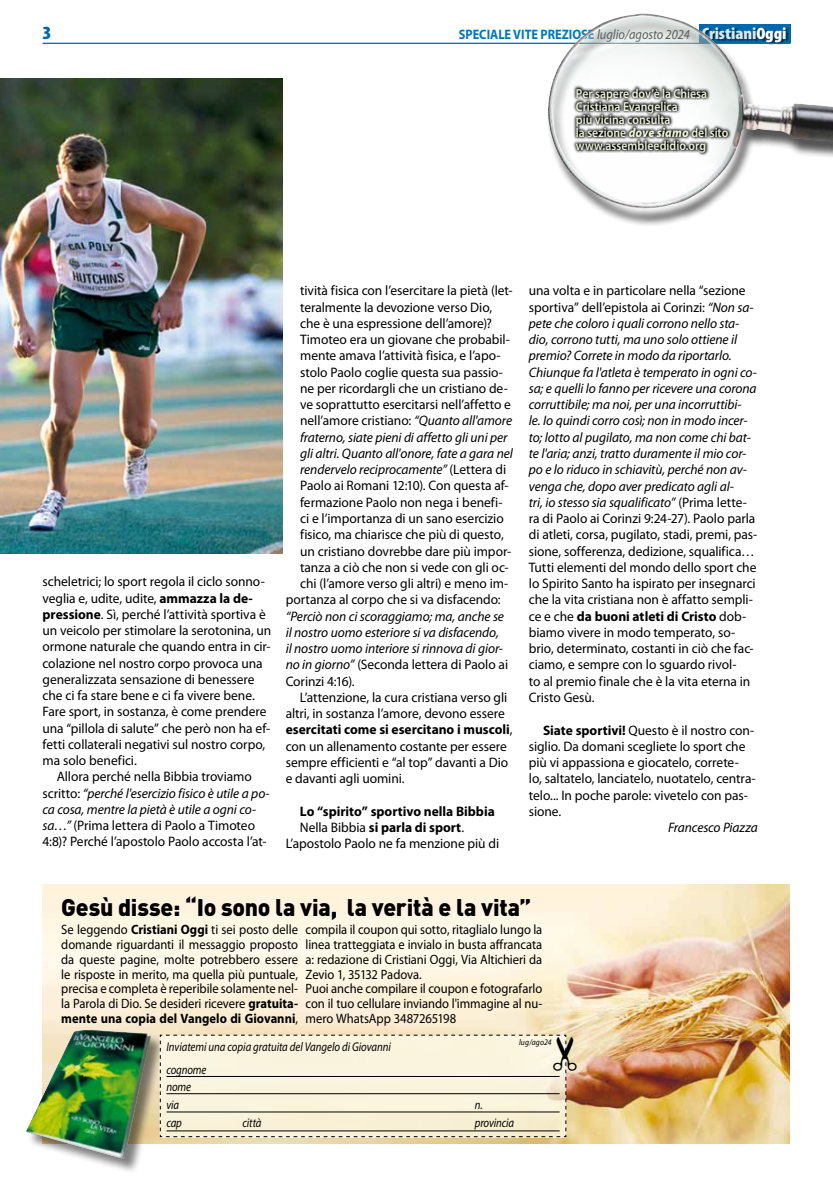
<style>
.page{position:relative;width:833px;height:1188px;background:#fff}
.page>*{position:absolute;margin:0;border:0;box-sizing:border-box;transform-origin:0 0}
.t1{font:900 23.75px "DIN";letter-spacing:-.005em;color:#000}
.t2{font:900 condensed 18.75px "Myriad Pro";color:#0068ab;scale:1.1 1}
.t3{font:13.75px/16.2px "Myriad Pro";letter-spacing:-.005em;color:#000}
.t4{font:italic 13.75px/16.2px "Myriad Pro";letter-spacing:-.01em;color:#000}
.t5{font:700 13.75px "Myriad Pro";color:#000}
.t6{font:700 13.75px "Myriad Pro";color:#0077b8;scale:.9 1}
.t7{font:13.62px "Myriad Pro";letter-spacing:-.005em;color:#000;scale:.93 1}
.t8{font:13.5px/14.9px "Myriad Pro";letter-spacing:-.005em;color:#000;text-align:justify;scale:.93 1}
.t9{font:600 13px/13px "Myriad Pro";color:#ecf2d9;scale:.9 1}
.t10{font:italic 12.62px/17.8px "Myriad Pro";letter-spacing:-.005em;color:#000;scale:.85 1}
.t11{font:italic 8.5px "Myriad Pro";letter-spacing:.02em;color:#000;scale:.9 1}
.s1{font-weight:400;font-style:italic;color:#000}
.s2{font-weight:900;font-stretch:condensed;font-size:16.62px;color:#d7e8f2}
.s3{font-weight:900;font-stretch:condensed;font-size:16.62px;color:#fff}
.s4{font-weight:900;font-style:italic}
.s5{font-weight:700}
.s6{font-style:italic}
.s7{font-style:normal}
.s8{font-weight:400}
</style>
<div class="page">
<img style="left:0;top:78px;width:282px;height:475px">
<div style="left:698px;top:25px;width:92px;height:18px;background:#0068ab"></div>
<div style="left:703px;top:28px;width:86px;height:17px;background:#000;opacity:.6"></div>
<hr style="left:43px;top:43px;width:747px;height:1px;background:#0068ab">
<div style="left:546px;top:16px;width:211px;height:210px;background:#000;opacity:.75"></div>
<img style="left:547px;top:13px;width:198px;height:196px">
<div style="left:739px;top:106px;width:94px;height:65px;background:#000;opacity:.75"></div>
<img style="left:742px;top:103px;width:91px;height:50px">
<img style="left:552px;top:16px;width:190px;height:191px">
<svg style="left:571px;top:84px;width:160px;height:71px"></svg>
<img style="left:43px;top:884px;width:747px;height:259px">
<svg style="left:26px;top:1011px;width:550px;height:160px"></svg>
<h2 class="t2" style="left:43px;top:21px;width:10px">3</h2>
<p class="t6" style="left:459px;top:25px;width:365px">SPECIALE VITE PREZIOSE <span class="s1">luglio/agosto 2024</span> <span class="s2">Cristiani</span><span class="s3">Oggi</span></p>
<p class="t9" style="left:576px;top:87px;width:171px">Per sapere dov’è la Chiesa<br>Cristiana Evangelica<br>più vicina consulta<br>la sezione <span class="s4">dove siamo</span> del sito www.assembleedidio.org</p>
<p class="t3" style="left:43px;top:573px;width:230px">scheletrici; lo sport regola il ciclo sonno&shy;veglia e, udite, udite, <span class="s5">ammazza la de&shy;pressione</span>. Sì, perché l’attività sportiva è un veicolo per stimolare la serotonina, un ormone naturale che quando entra in cir&shy;colazione nel nostro corpo provoca una generalizzata sensazione di benessere che ci fa stare bene e ci fa vivere bene.<br>Fare sport, in sostanza, è come prendere una “pillola di salute” che però non ha ef&shy;fetti collaterali negativi sul nostro corpo, ma solo benefici.</p>
<p class="t3" style="left:43px;top:768px;width:229px;text-indent:14px">Allora perché nella Bibbia troviamo scritto: <span class="s6">“perché l'esercizio fisico è utile a po&shy;ca cosa, mentre la pietà è utile a ogni co&shy;sa…”</span> (Prima lettera di Paolo a Timoteo 4:8)? Perché l’apostolo Paolo accosta l’at-</p>
<p class="t3" style="left:300px;top:282px;width:214px">tività fisica con l’esercitare la pietà (let-</p>
<p class="t3" style="left:300px;top:298px;width:194px">teralmente la devozione verso Dio,</p>
<p class="t3" style="left:300px;top:315px;width:193px">che è una espressione dell’amore)?</p>
<p class="t3" style="left:300px;top:331px;width:211px">Timoteo era un giovane che probabil-</p>
<p class="t3" style="left:300px;top:347px;width:202px">mente amava l’attività fisica, e l’apo-</p>
<p class="t3" style="left:300px;top:363px;width:204px">stolo Paolo coglie questa sua passio-</p>
<p class="t3" style="left:300px;top:380px;width:209px">ne per ricordargli che un cristiano de-</p>
<p class="t3" style="left:300px;top:396px;width:212px">ve soprattutto esercitarsi nell’affetto e</p>
<p class="t3" style="left:300px;top:412px;width:213px">nell’amore cristiano: <span class="s6">“Quanto all'amore</span></p>
<p class="t4" style="left:300px;top:428px;width:209px">fraterno, siate pieni di affetto gli uni per</p>
<p class="t4" style="left:300px;top:445px;width:214px">gli altri. Quanto all'onore, fate a gara nel</p>
<p class="t4" style="left:300px;top:461px;width:208px">rendervelo reciprocamente” <span class="s7">(Lettera di</span></p>
<p class="t3" style="left:300px;top:477px;width:210px">Paolo ai Romani 12:10). Con questa af-</p>
<p class="t3" style="left:300px;top:493px;width:204px">fermazione Paolo non nega i benefi-</p>
<p class="t3" style="left:300px;top:510px;width:205px">ci e l’importanza di un sano esercizio</p>
<p class="t3" style="left:300px;top:526px;width:205px">fisico, ma chiarisce che più di questo,</p>
<p class="t3" style="left:300px;top:542px;width:212px">un cristiano dovrebbe dare più impor-</p>
<p class="t3" style="left:300px;top:558px;width:210px">tanza a ciò che non si vede con gli oc-</p>
<p class="t3" style="left:300px;top:575px;width:210px">chi (l’amore verso gli altri) e meno im-</p>
<p class="t3" style="left:286px;top:591px;width:216px">portanza al corpo che si va disfacendo:</p>
<p class="t4" style="left:286px;top:607px;width:224px">“Perciò non ci scoraggiamo; ma, anche se il nostro uomo esteriore si va disfacendo, il nostro uomo interiore si rinnova di gior&shy;no in giorno” <span class="s7">(Seconda lettera di Paolo ai Corinzi 4:16).</span></p>
<p class="t3" style="left:286px;top:688px;width:228px;text-indent:14px">L’attenzione, la cura cristiana verso gli altri, in sostanza l’amore, devono essere <span class="s5">esercitati come si esercitano i muscoli</span>, con un allenamento costante per essere sempre efficienti e “al top” davanti a Dio e davanti agli uomini.</p>
<p class="t5" style="left:300px;top:801px;width:196px">Lo “spirito” sportivo nella Bibbia</p>
<p class="t5" style="left:300px;top:818px;width:166px"><span class="s8">Nella Bibbia</span> si parla di sport<span class="s8">.</span></p>
<p class="t3" style="left:286px;top:835px;width:215px">L’apostolo Paolo ne fa menzione più di</p>
<p class="t3" style="left:529px;top:282px;width:230px">una volta e in particolare nella “sezione sportiva” dell’epistola ai Corinzi: <span class="s6">“Non sa&shy;pete che coloro i quali corrono nello sta&shy;dio, corrono tutti, ma uno solo ottiene il premio? Correte in modo da riportarlo.<br>Chiunque fa l'atleta è temperato in ogni co&shy;sa; e quelli lo fanno per ricevere una corona corruttibile; ma noi, per una incorruttibi-<br>le. Io quindi corro così; non in modo incer&shy;to; lotto al pugilato, ma non come chi bat&shy;te l'aria; anzi, tratto duramente il mio cor&shy;po e lo riduco in schiavitù, perché non av&shy;venga che, dopo aver predicato agli al-<br>tri, io stesso sia squalificato”</span> (Prima lette&shy;ra di Paolo ai Corinzi 9:24-27). Paolo parla di atleti, corsa, pugilato, stadi, premi, pas&shy;sione, sofferenza, dedizione, squalifica… Tutti elementi del mondo dello sport che lo Spirito Santo ha ispirato per insegnarci che la vita cristiana non è affatto sempli&shy;ce e che <span class="s5">da buoni atleti di Cristo</span> dob&shy;biamo vivere in modo temperato, so&shy;brio, determinato, costanti in ciò che fac&shy;ciamo, e sempre con lo sguardo rivol-<br>to al premio finale che è la vita eterna in Cristo Gesù.</p>
<p class="t3" style="left:529px;top:721px;width:228px;text-indent:14px"><span class="s5">Siate sportivi!</span> Questo è il nostro con&shy;siglio. Da domani scegliete lo sport che più vi appassiona e giocatelo, correte-<br>lo, saltatelo, lanciatelo, nuotatelo, centra&shy;telo... In poche parole: vivetelo con pas&shy;sione.</p>
<p class="t4" style="left:668px;top:818px;width:91px">Francesco Piazza</p>
<h1 class="t1" style="left:61px;top:891px;width:471px">Gesù disse: “Io sono la via, la verità e la vita”</h1>
<p class="t8" style="left:61px;top:921px;width:256px">Se leggendo <span class="s5">Cristiani Oggi</span> ti sei posto delle domande riguardanti il messaggio proposto da queste pagine, molte potrebbero essere le risposte in merito, ma quella più puntuale, precisa e completa è reperibile solamente nel&shy;la Parola di Dio. Se desideri ricevere <span class="s5">gratuita&shy;mente una copia del Vangelo di Giovanni</span>,</p>
<p class="t8" style="left:305px;top:921px;width:256px;text-align:left">compila il coupon qui sotto, ritaglialo lungo la linea tratteggiata e invialo in busta affrancata a: redazione di Cristiani Oggi, Via Altichieri da Zevio 1, 35132 Padova.<br>Puoi anche compilare il coupon e fotografarlo con il tuo cellulare inviando l'immagine al nu-</p>
<p class="t7" style="left:305px;top:1009px;width:163px">mero WhatsApp 3487265198</p>
<p class="t10" style="left:166px;top:1037px;width:266px">Inviatemi una copia gratuita del Vangelo di Giovanni</p>
<p class="t11" style="left:519px;top:1037px;width:38px">lug/ago24</p>
<p class="t10" style="left:166px;top:1059px;width:49px">cognome nome via</p>
<p class="t10" style="left:475px;top:1095px;width:11px">n.</p>
<p class="t10" style="left:166px;top:1112px;width:20px">cap</p>
<p class="t10" style="left:243px;top:1112px;width:24px">città</p>
<p class="t10" style="left:475px;top:1112px;width:48px">provincia</p>
</div>
